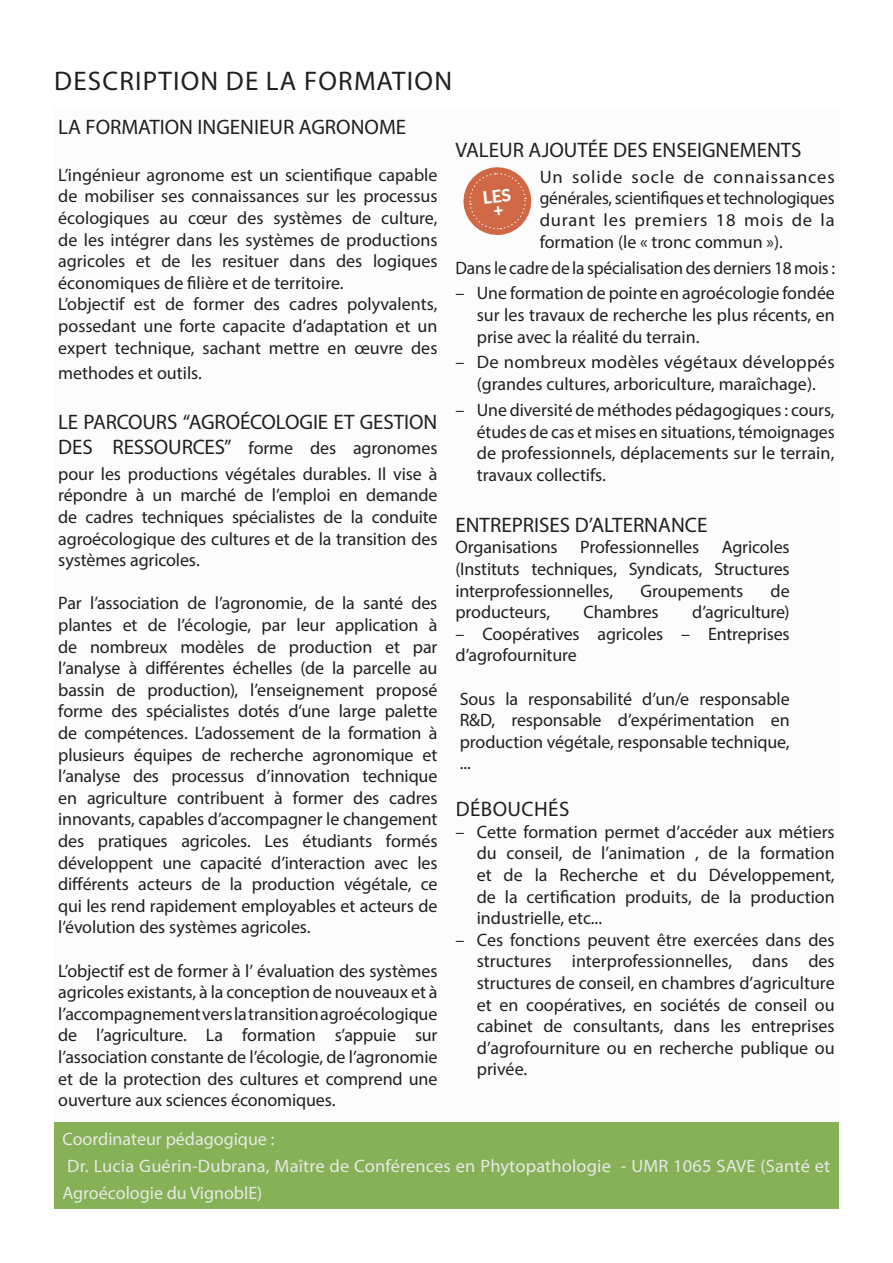
<style>
.page{position:relative;width:893px;height:1263px;background:#fff}
.page>*{position:absolute;margin:0;border:0;box-sizing:border-box;transform-origin:0 0}
.t1{font:27px "Myriad Pro";letter-spacing:.045em;color:#231f20}
.t2{font:21px "Myriad Pro";color:#231f20}
.t3{font:21px "Myriad Pro";letter-spacing:.02em;color:#231f20}
.t4{font:18px/21.6px "Myriad Pro";color:#231f20;text-align:justify}
.t5{font:18px/27px "Myriad Pro";color:#e7e9e7}
.t6{font:800 17.25px/13.2px "Lato";color:#fff;text-align:center}
.s1{font-size:21px}
</style>
<div class="page">
<svg style="left:463px;top:167px;width:69px;height:68px"></svg>
<div style="left:54px;top:1122px;width:785px;height:87px;background:#86b156"></div>
<h1 class="t1" style="left:54px;top:64px;width:399px">DESCRIPTION DE LA FORMATION</h1>
<p class="t2" style="left:58px;top:114px;width:349px">LA FORMATION INGENIEUR AGRONOME</p>
<p class="t4" style="left:58px;top:164px;width:381px;text-align:left">L’ingénieur agronome est un scientifique capable de mobiliser ses connaissances sur les processus écologiques au cœur des systèmes de culture, de les intégrer dans les systèmes de productions agricoles et de les resituer dans des logiques économiques de filière et de territoire.<br>L’objectif est de former des cadres polyvalents, possedant une forte capacite d’adaptation et un expert technique, sachant mettre en œuvre des</p>
<p class="t4" style="left:58px;top:362px;width:145px">methodes et outils.</p>
<p class="t2" style="left:58px;top:409px;width:381px">LE PARCOURS “AGROÉCOLOGIE ET GESTION</p>
<p class="t4" style="left:58px;top:436px;width:381px;line-height:25.2px"><span class="s1">DES RESSOURCES”</span> forme des agronomes pour les productions végétales durables. Il vise à</p>
<p class="t4" style="left:58px;top:484px;width:381px">répondre à un marché de l’emploi en demande de cadres techniques spécialistes de la conduite agroécologique des cultures et de la transition des systèmes agricoles.</p>
<p class="t4" style="left:58px;top:592px;width:381px">Par l’association de l’agronomie, de la santé des plantes et de l’écologie, par leur application à de nombreux modèles de production et par l’analyse à différentes échelles (de la parcelle au bassin de production), l’enseignement proposé forme des spécialistes dotés d’une large palette de compétences. L’adossement de la formation à plusieurs équipes de recherche agronomique et l’analyse des processus d’innovation technique en agriculture contribuent à former des cadres innovants, capables d’accompagner le changement des pratiques agricoles. Les étudiants formés développent une capacité d’interaction avec les différents acteurs de la production végétale, ce qui les rend rapidement employables et acteurs de l’évolution des systèmes agricoles.</p>
<p class="t4" style="left:58px;top:959px;width:381px">L’objectif est de former à l’ évaluation des systèmes agricoles existants, à la conception de nouveaux et à l’accompagnement vers la transition agroécologique de l’agriculture. La formation s’appuie sur l’association constante de l’écologie, de l’agronomie et de la protection des cultures et comprend une ouverture aux sciences économiques.</p>
<p class="t2" style="left:455px;top:137px;width:347px">VALEUR AJOUTÉE DES ENSEIGNEMENTS</p>
<p class="t4" style="left:540px;top:166px;width:297px">Un solide socle de connaissances générales, scientifiques et technologiques durant les premiers 18 mois de la formation (le « tronc commun »).</p>
<p class="t4" style="left:455px;top:256px;width:381px">Dans le cadre de la spécialisation des derniers 18 mois :</p>
<p class="t4" style="left:477px;top:282px;width:360px;text-indent:-21px">– Une formation de pointe en agroécologie fondée sur les travaux de recherche les plus récents, en prise avec la réalité du terrain.</p>
<p class="t4" style="left:455px;top:351px;width:381px;text-align:center">– De nombreux modèles végétaux développés (grandes cultures, arboriculture, maraîchage).</p>
<p class="t4" style="left:477px;top:399px;width:359px;text-indent:-21px">– Une diversité de méthodes pédagogiques : cours, études de cas et mises en situations, témoignages de professionnels, déplacements sur le terrain, travaux collectifs.</p>
<p class="t2" style="left:455px;top:512px;width:253px">ENTREPRISES D’ALTERNANCE</p>
<p class="t4" style="left:455px;top:536px;width:336px">Organisations Professionnelles Agricoles (Instituts techniques, Syndicats, Structures interprofessionnelles,</p>
<p class="t6" style="left:482px;top:191px;width:30px;rotate:-6deg">LES +</p>
<p class="t4" style="left:641px;top:579px;width:104px">Groupements</p>
<p class="t4" style="left:771px;top:579px;width:21px">de</p>
<p class="t4" style="left:455px;top:601px;width:96px">producteurs,</p>
<p class="t4" style="left:584px;top:601px;width:77px">Chambres</p>
<p class="t4" style="left:692px;top:601px;width:99px">d’agriculture)</p>
<p class="t4" style="left:455px;top:623px;width:336px">– Coopératives agricoles – Entreprises d’agrofourniture</p>
<p class="t4" style="left:460px;top:687px;width:331px">Sous la responsabilité d’un/e responsable R&amp;D, responsable d’expérimentation en production végétale, responsable technique, ...</p>
<p class="t3" style="left:456px;top:796px;width:115px">DÉBOUCHÉS</p>
<p class="t4" style="left:477px;top:821px;width:359px;text-indent:-21px">– Cette formation permet d’accéder aux métiers du conseil, de l’animation , de la formation et de la Recherche et du Développement, de la certification produits, de la production industrielle, etc...</p>
<p class="t4" style="left:477px;top:929px;width:359px;text-indent:-21px">– Ces fonctions peuvent être exercées dans des structures interprofessionnelles, dans des structures de conseil, en chambres d’agriculture et en coopératives, en sociétés de conseil ou cabinet de consultants, dans les entreprises d’agrofourniture ou en recherche publique ou privée.</p>
<p class="t5" style="left:63px;top:1125px;width:769px">Coordinateur pédagogique :<br>Dr. Lucia Guérin-Dubrana, Maître de Conférences en Phytopathologie - UMR 1065 SAVE (Santé et<br>Agroécologie du VignoblE)</p>
</div>
